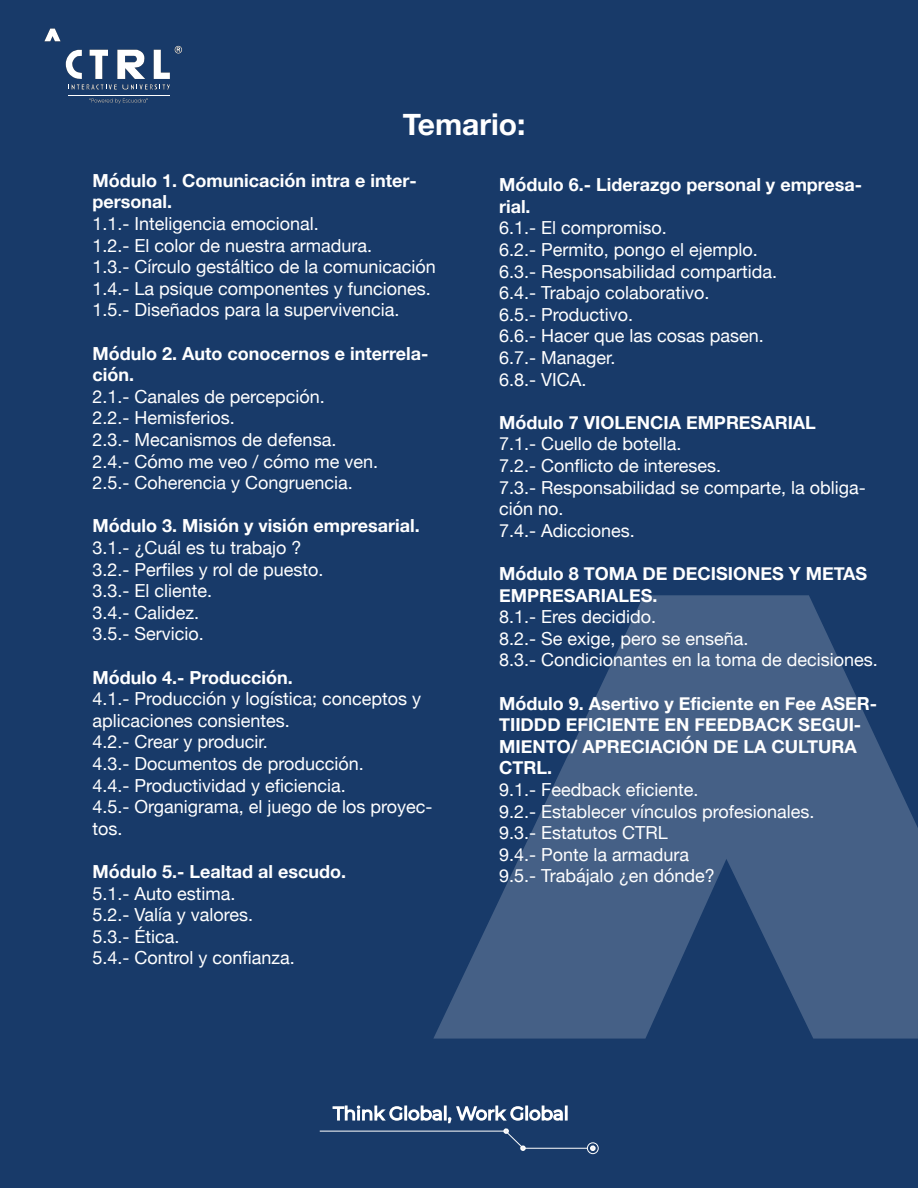
<style>
.page{position:relative;width:918px;height:1188px;background:#183a69}
.page>*{position:absolute;margin:0;border:0;box-sizing:border-box;transform-origin:0 0}
.t1{font:700 30px "Helvetica Neue";color:#fff}
.t2{font:18px/21.6px "Helvetica Neue";color:#fff}
.t3{font:700 18px/21.6px "Helvetica Neue";color:#fff}
</style>
<div class="page">
<svg style="left:433px;top:595px;width:485px;height:444px;fill:#456086"></svg>
<svg style="left:89px;top:98px;width:59px;height:6px"></svg>
<hr style="left:68px;top:96px;width:102px;height:1px;background:#fff">
<svg style="left:44px;top:29px;width:138px;height:60px"></svg>
<div style="left:587px;top:1143px;width:11px;height:11px;border:1px solid #fff;border-radius:50%"></div>
<svg style="left:319px;top:1105px;width:277px;height:46px"></svg>
<h1 class="t1" style="left:403px;top:101px;width:124px">Temario:</h1>
<p class="t3" style="left:93px;top:170px;width:326px">Módulo 1. Comunicación intra e inter&shy;personal.</p>
<p class="t2" style="left:93px;top:214px;width:345px">1.1.- Inteligencia emocional.<br>1.2.- El color de nuestra armadura.<br>1.3.- Círculo gestáltico de la comunicación 1.4.- La psique componentes y funciones.<br>1.5.- Diseñados para la supervivencia.</p>
<p class="t3" style="left:93px;top:343px;width:337px">Módulo 2. Auto conocernos e interrela&shy;ción.</p>
<p class="t2" style="left:93px;top:387px;width:287px">2.1.- Canales de percepción.<br>2.2.- Hemisferios.<br>2.3.- Mecanismos de defensa.<br>2.4.- Cómo me veo / cómo me ven.<br>2.5.- Coherencia y Congruencia.</p>
<p class="t3" style="left:93px;top:516px;width:329px">Módulo 3. Misión y visión empresarial.</p>
<p class="t2" style="left:93px;top:538px;width:233px">3.1.- ¿Cuál es tu trabajo ?<br>3.2.- Perfiles y rol de puesto.<br>3.3.- El cliente.<br>3.4.- Calidez.<br>3.5.- Servicio.</p>
<p class="t3" style="left:93px;top:667px;width:202px">Módulo 4.- Producción.</p>
<p class="t2" style="left:93px;top:689px;width:341px">4.1.- Producción y logística; conceptos y aplicaciones consientes.<br>4.2.- Crear y producir.<br>4.3.- Documentos de producción.<br>4.4.- Productividad y eficiencia.<br>4.5.- Organigrama, el juego de los proyec&shy;tos.</p>
<p class="t3" style="left:93px;top:861px;width:255px">Módulo 5.- Lealtad al escudo.</p>
<p class="t2" style="left:93px;top:883px;width:204px">5.1.- Auto estima.<br>5.2.- Valía y valores.<br>5.3.- Ética.<br>5.4.- Control y confianza.</p>
<p class="t3" style="left:499px;top:174px;width:365px">Módulo 6.- Liderazgo personal y empresa&shy;rial.</p>
<p class="t2" style="left:499px;top:218px;width:280px">6.1.- El compromiso.<br>6.2.- Permito, pongo el ejemplo.<br>6.3.- Responsabilidad compartida.<br>6.4.- Trabajo colaborativo.<br>6.5.- Productivo.<br>6.6.- Hacer que las cosas pasen.<br>6.7.- Manager.<br>6.8.- VICA.</p>
<p class="t3" style="left:499px;top:412px;width:318px">Módulo 7 VIOLENCIA EMPRESARIAL</p>
<p class="t2" style="left:499px;top:434px;width:368px">7.1.- Cuello de botella.<br>7.2.- Conflicto de intereses.<br>7.3.- Responsabilidad se comparte, la obliga&shy;ción no.<br>7.4.- Adicciones.</p>
<p class="t3" style="left:499px;top:563px;width:370px">Módulo 8 TOMA DE DECISIONES Y METAS<br>EMPRESARIALES.</p>
<p class="t2" style="left:499px;top:607px;width:380px">8.1.- Eres decidido.<br>8.2.- Se exige, pero se enseña.<br>8.3.- Condicionantes en la toma de decisiones.</p>
<p class="t3" style="left:499px;top:693px;width:379px">Módulo 9. Asertivo y Eficiente en Fee ASER-<br>TIIDDD EFICIENTE EN FEEDBACK SEGUI-<br>MIENTO/ APRECIACIÓN DE LA CULTURA<br>CTRL.</p>
<p class="t2" style="left:499px;top:780px;width:317px">9.1.- Feedback eficiente.<br>9.2.- Establecer vínculos profesionales.<br>9.3.- Estatutos CTRL<br>9.4.- Ponte la armadura<br>9.5.- Trabájalo ¿en dónde?</p>
</div>
